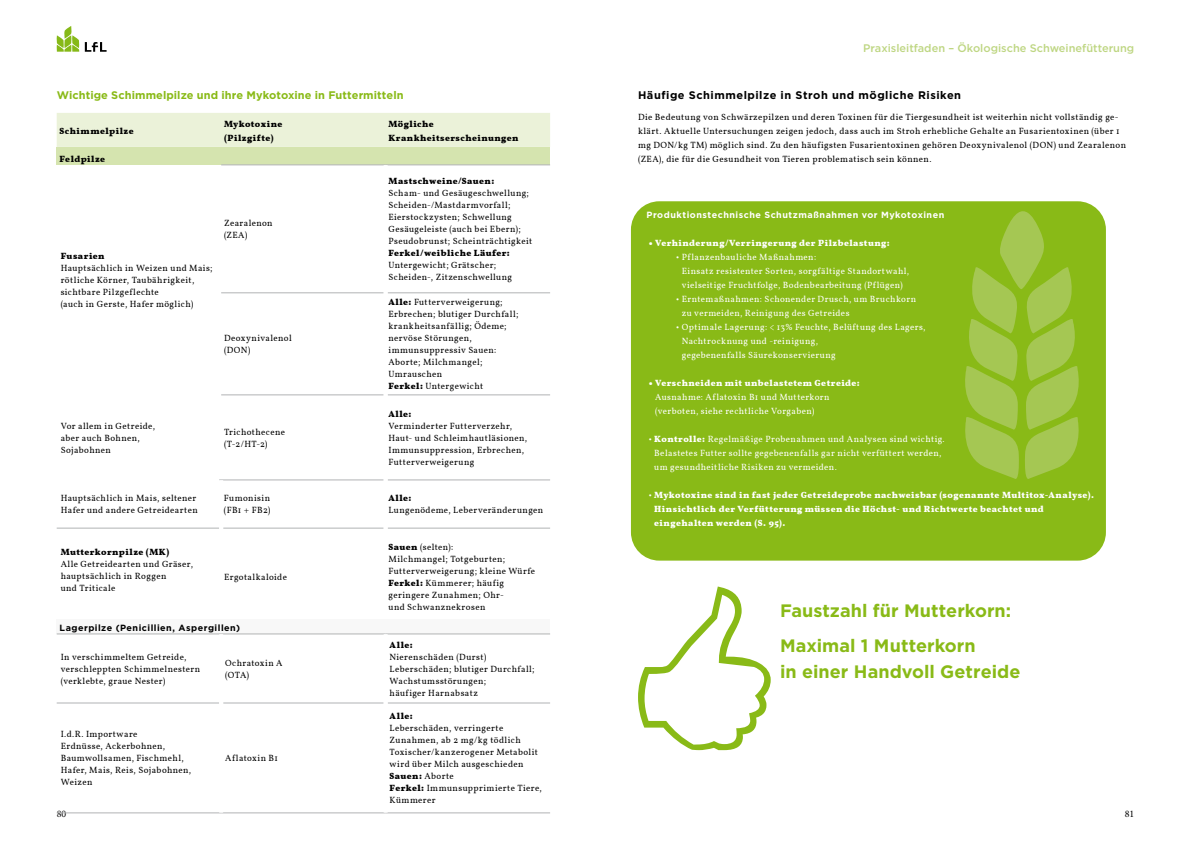
<style>
.page{position:relative;width:1191px;height:842px;background:#fff}
.page>*{position:absolute;margin:0;border:0;box-sizing:border-box;transform-origin:0 0}
.Subhead_bold_12pt{font:700 18px/26px "Gotham";color:#89ba17}
.Tabellen___ABB_Head{font:700 11px "Gotham";letter-spacing:.005em;color:#89ba17}
.subhead_9pt{font:700 11px "Gotham";letter-spacing:.045em;color:#000}
.t1{font:500 11px "Gotham";color:#bed682}
.t2{font:10px "Minion Pro";color:#000}
.copy_9pt{font:9px/12px "Vollkorn";letter-spacing:.045em;color:#000}
.copy_9pt-2{font:9px/14px "Vollkorn";letter-spacing:.045em;color:#fff}
.copy_9pt-3{font:700 9px/14px "Vollkorn";letter-spacing:.05em;color:#fff}
.subhead_9pt-2{font:9px/14px "Vollkorn";letter-spacing:.04em;color:#fff}
.t3{font:700 9px/14px "Vollkorn";letter-spacing:.05em;color:#000}
.subhead_9pt-3{font:700 9px "Gotham";letter-spacing:.055em;color:#fff}
.subhead_9pt-4{font:700 9px "Vollkorn";letter-spacing:.05em;color:#fff}
.t4{font:700 9px "Gotham";letter-spacing:.055em;color:#000}
.s1{font-weight:700}
.s2{font-weight:400}
</style>
<div class="page">
<svg style="left:57px;top:26px;width:22px;height:26px"></svg>
<svg style="left:85px;top:42px;width:22px;height:10px"></svg>
<div style="left:57px;top:113px;width:493px;height:34px;background:#ebf2d9"></div>
<div style="left:57px;top:147px;width:493px;height:18px;background:#d5e4af"></div>
<svg style="left:221px;top:292px;width:329px;height:236px"></svg>
<div style="left:57px;top:619px;width:493px;height:15px;background:#f8f8f8"></div>
<hr style="left:221px;top:293px;width:163px;height:1px;background:#b1b3b4">
<hr style="left:388px;top:293px;width:162px;height:1px;background:#b1b3b4">
<hr style="left:221px;top:395px;width:163px;height:1px;background:#b1b3b4">
<hr style="left:388px;top:395px;width:162px;height:1px;background:#b1b3b4">
<hr style="left:219px;top:480px;width:165px;height:1px;background:#b1b3b4">
<hr style="left:388px;top:480px;width:162px;height:1px;background:#b1b3b4">
<hr style="left:57px;top:528px;width:162px;height:1px;background:#b1b3b4">
<hr style="left:223px;top:528px;width:161px;height:1px;background:#b1b3b4">
<hr style="left:388px;top:528px;width:162px;height:1px;background:#b1b3b4">
<hr style="left:221px;top:165px;width:165px;height:1px;background:#b1b3b4">
<hr style="left:386px;top:165px;width:164px;height:1px;background:#b1b3b4">
<hr style="left:384px;top:165px;width:4px;height:128px;background:#fff">
<hr style="left:384px;top:293px;width:4px;height:102px;background:#fff">
<hr style="left:384px;top:395px;width:4px;height:85px;background:#fff">
<hr style="left:384px;top:480px;width:4px;height:48px;background:#fff">
<hr style="left:219px;top:480px;width:4px;height:48px;background:#fff">
<hr style="left:57px;top:634px;width:164px;height:1px;background:#b1b3b4">
<hr style="left:221px;top:634px;width:165px;height:1px;background:#b1b3b4">
<hr style="left:386px;top:634px;width:164px;height:1px;background:#b1b3b4">
<hr style="left:57px;top:703px;width:162px;height:1px;background:#b1b3b4">
<hr style="left:223px;top:703px;width:161px;height:1px;background:#b1b3b4">
<hr style="left:388px;top:703px;width:162px;height:1px;background:#b1b3b4">
<hr style="left:57px;top:813px;width:164px;height:1px;background:#b1b3b4">
<hr style="left:221px;top:813px;width:165px;height:1px;background:#b1b3b4">
<hr style="left:386px;top:813px;width:164px;height:1px;background:#b1b3b4">
<hr style="left:219px;top:634px;width:4px;height:69px;background:#fff">
<hr style="left:384px;top:634px;width:4px;height:69px;background:#fff">
<div style="left:631px;top:201px;width:475px;height:360px;background:#89ba17;border-radius:28px"></div>
<svg style="left:638px;top:586px;width:132px;height:164px"></svg>
<svg style="left:958px;top:201px;width:127px;height:278px"></svg>
<h2 class="Tabellen___ABB_Head" style="left:57px;top:88px;width:348px">Wichtige Schimmelpilze und ihre Mykotoxine in Futtermitteln</h2>
<p class="t3" style="left:60px;top:124px;width:76px">Schimmelpilze</p>
<p class="t3" style="left:224px;top:117px;width:60px">Mykotoxine (Pilzgifte)</p>
<p class="t3" style="left:388px;top:117px;width:132px">Mögliche<br>Krankheitserscheinungen</p>
<p class="t3" style="left:60px;top:152px;width:47px">Feldpilze</p>
<p class="copy_9pt" style="left:61px;top:250px;width:153px"><span class="s1">Fusarien<br></span>Hauptsächlich in Weizen und Mais; rötliche Körner, Taubährigkeit, sichtbare Pilzgeflechte<br>(auch in Gerste, Hafer möglich)</p>
<p class="copy_9pt" style="left:224px;top:217px;width:50px">Zearalenon (ZEA)</p>
<p class="copy_9pt" style="left:224px;top:332px;width:69px">Deoxynivalenol (DON)</p>
<p class="copy_9pt" style="left:61px;top:419px;width:96px">Vor allem in Getreide, aber auch Bohnen,<br>Sojabohnen</p>
<p class="copy_9pt" style="left:224px;top:425px;width:62px">Trichothecene (T-2/HT-2)</p>
<p class="copy_9pt" style="left:388px;top:175px;width:145px"><span class="s1">Mastschweine/Sauen:<br></span>Scham- und Gesäugeschwellung;<br>Scheiden-/Mastdarmvorfall;<br>Eierstockzysten; Schwellung<br>Gesäugeleiste (auch bei Ebern);<br>Pseudobrunst; Scheinträchtigkeit<br><span class="s1">Ferkel/weibliche Läufer:<br></span>Untergewicht; Grätscher;<br>Scheiden-, Zitzenschwellung</p>
<p class="copy_9pt" style="left:388px;top:296px;width:131px"><span class="s1">Alle:</span> Futterverweigerung;<br>Erbrechen; blutiger Durchfall; krankheitsanfällig; Ödeme; nervöse Störungen, immunsuppressiv Sauen:<br>Aborte; Milchmangel;<br>Umrauschen<br><span class="s1">Ferkel:</span> Untergewicht</p>
<p class="copy_9pt" style="left:388px;top:407px;width:140px"><span class="s1">Alle:<br></span>Verminderter Futterverzehr,<br>Haut- und Schleimhautläsionen,<br>Immunsuppression, Erbrechen,<br>Futterverweigerung</p>
<p class="copy_9pt" style="left:61px;top:492px;width:138px">Hauptsächlich in Mais, seltener<br>Hafer und andere Getreidearten</p>
<p class="copy_9pt" style="left:224px;top:492px;width:48px">Fumonisin (FB1 + FB2)</p>
<p class="copy_9pt" style="left:388px;top:492px;width:156px"><span class="s1">Alle:<br></span>Lungenödeme, Leberveränderungen</p>
<p class="copy_9pt" style="left:61px;top:546px;width:134px"><span class="s1">Mutterkornpilze (MK)<br></span>Alle Getreidearten und Gräser, hauptsächlich in Roggen<br>und Triticale</p>
<p class="copy_9pt" style="left:388px;top:540px;width:148px"><span class="s1">Sauen</span> (selten):<br>Milchmangel; Totgeburten;<br>Futterverweigerung; kleine Würfe<br><span class="s1">Ferkel:</span> Kümmerer; häufig geringere Zunahmen; Ohr-<br>und Schwanznekrosen</p>
<p class="copy_9pt" style="left:224px;top:570px;width:64px">Ergotalkaloide</p>
<p class="t4" style="left:60px;top:622px;width:182px">Lagerpilze (Penicillien, Aspergillen)</p>
<p class="copy_9pt" style="left:61px;top:650px;width:141px">In verschimmeltem Getreide, verschleppten Schimmelnestern (verklebte, graue Nester)</p>
<p class="copy_9pt" style="left:225px;top:656px;width:59px">Ochratoxin A (OTA)</p>
<p class="copy_9pt" style="left:61px;top:728px;width:132px">I.d.R. Importware<br>Erdnüsse, Ackerbohnen,<br>Baumwollsamen, Fischmehl,<br>Hafer, Mais, Reis, Sojabohnen,<br>Weizen</p>
<p class="copy_9pt" style="left:225px;top:752px;width:54px">Aflatoxin B1</p>
<p class="copy_9pt" style="left:390px;top:638px;width:146px"><span class="s1">Alle:<br></span>Nierenschäden (Durst)<br>Leberschäden; blutiger Durchfall;<br>Wachstumsstörungen;<br>häufiger Harnabsatz</p>
<p class="copy_9pt" style="left:389px;top:710px;width:154px"><span class="s1">Alle:<br></span>Leberschäden, verringerte<br>Zunahmen, ab 2 mg/kg tödlich<br>Toxischer/kanzerogener Metabolit wird über Milch ausgeschieden<br><span class="s1">Sauen:</span> Aborte<br><span class="s1">Ferkel:</span> Immunsupprimierte Tiere,<br>Kümmerer</p>
<p class="t1" style="left:863px;top:41px;width:272px">Praxisleitfaden – Ökologische Schweinefütterung</p>
<h3 class="subhead_9pt" style="left:638px;top:88px;width:324px">Häufige Schimmelpilze in Stroh und mögliche Risiken</h3>
<p class="copy_9pt" style="left:638px;top:110px;width:489px;line-height:14px">Die Bedeutung von Schwärzepilzen und deren Toxinen für die Tiergesundheit ist weiterhin nicht vollständig ge&shy;klärt. Aktuelle Untersuchungen zeigen jedoch, dass auch im Stroh erhebliche Gehalte an Fusarientoxinen (über 1 mg DON/kg TM) möglich sind. Zu den häufigsten Fusarientoxinen gehören Deoxynivalenol (DON) und Zearalenon (ZEA), die für die Gesundheit von Tieren problematisch sein können.</p>
<h3 class="subhead_9pt-3" style="left:646px;top:209px;width:299px">Produktionstechnische Schutzmaßnahmen vor Mykotoxinen</h3>
<h3 class="subhead_9pt-4" style="left:648px;top:237px;width:243px">• Verhinderung/Verringerung der Pilzbelastung:</h3>
<p class="copy_9pt-2" style="left:682px;top:250px;width:229px;text-indent:-6px">• Pflanzenbauliche Maßnahmen:<br>Einsatz resistenter Sorten, sorgfältige Standortwahl, vielseitige Fruchtfolge, Bodenbearbeitung (Pflügen)</p>
<p class="copy_9pt-2" style="left:682px;top:292px;width:236px;text-indent:-6px">• Erntemaßnahmen: Schonender Drusch, um Bruchkorn zu vermeiden, Reinigung des Getreides</p>
<p class="copy_9pt-2" style="left:682px;top:320px;width:245px;text-indent:-6px">• Optimale Lagerung: &lt; 13% Feuchte, Belüftung des Lagers,<br>Nachtrocknung und -reinigung,<br>gegebenenfalls Säurekonservierung</p>
<h3 class="subhead_9pt-2" style="left:655px;top:376px;width:206px;text-indent:-6px"><span class="s1">• Verschneiden mit unbelastetem Getreide:<br></span>Ausnahme: Aflatoxin B1 und Mutterkorn (verboten, siehe rechtliche Vorgaben)</h3>
<p class="copy_9pt-2" style="left:654px;top:432px;width:292px;text-indent:-6px">• <span class="s1">Kontrolle:</span> Regelmäßige Probenahmen und Analysen sind wichtig.<br>Belastetes Futter sollte gegebenenfalls gar nicht verfüttert werden, um gesundheitliche Risiken zu vermeiden.</p>
<p class="copy_9pt-3" style="left:654px;top:488px;width:441px;text-indent:-6px"><span class="s2">•</span> Mykotoxine sind in fast jeder Getreideprobe nachweisbar (sogenannte Multitox-Analyse).<br>Hinsichtlich der Verfütterung müssen die Höchst- und Richtwerte beachtet und eingehalten werden (S. 95).</p>
<h2 class="Subhead_bold_12pt" style="left:780px;top:598px;width:233px">Faustzahl für Mutterkorn:</h2>
<h2 class="Subhead_bold_12pt" style="left:780px;top:633px;width:242px">Maximal 1 Mutterkorn<br>in einer Handvoll Getreide</h2>
<p class="t2" style="left:57px;top:808px;width:11px">80</p>
<p class="t2" style="left:1124px;top:808px;width:11px">81</p>
</div>
